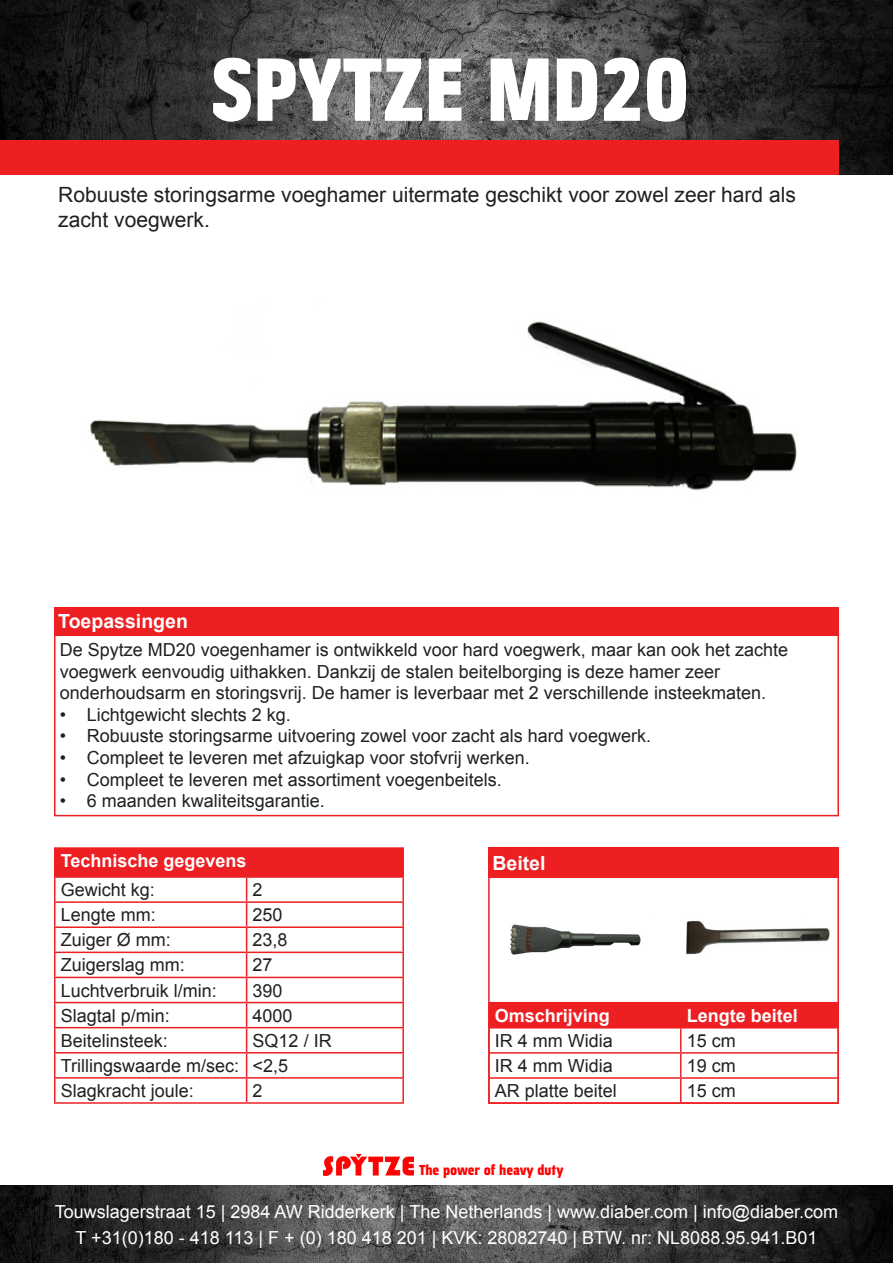
<style>
.page{position:relative;width:893px;height:1263px;background:#fff}
.page>*{position:absolute;margin:0;border:0;box-sizing:border-box;transform-origin:0 0}
.t1{font:84px "Jesaya Hv";color:#fff}
.t2{font:21px/25.2px "Arial";color:#231f20}
.t3{font:700 19.5px "Arial";color:#fff}
.t4{font:18px/21.6px "Arial";color:#231f20}
.t5{font:18px "Arial";color:#fff}
.t6{font:700 18px "Arial";color:#fff}
.t7{font:13.5px "Jesaya Hv";color:#ff0100}
</style>
<div class="page">
<img style="left:0;top:1185px;width:893px;height:78px">
<div style="left:54px;top:634px;width:785px;height:182px;border:2px solid #ee1f23"></div>
<div style="left:54px;top:607px;width:785px;height:28px;background:#ee1f23"></div>
<div style="left:55px;top:848px;width:348px;height:29px;background:#ee1f23"></div>
<hr style="left:54px;top:847px;width:193px;height:2px;background:#ee1f23">
<hr style="left:54px;top:849px;width:2px;height:27px;background:#ee1f23">
<hr style="left:247px;top:847px;width:157px;height:2px;background:#ee1f23">
<hr style="left:402px;top:849px;width:2px;height:27px;background:#ee1f23">
<hr style="left:54px;top:876px;width:193px;height:2px;background:#ee1f23">
<hr style="left:54px;top:878px;width:2px;height:23px;background:#ee1f23">
<hr style="left:247px;top:876px;width:157px;height:2px;background:#ee1f23">
<hr style="left:402px;top:878px;width:2px;height:23px;background:#ee1f23">
<hr style="left:54px;top:901px;width:193px;height:2px;background:#ee1f23">
<hr style="left:54px;top:903px;width:2px;height:23px;background:#ee1f23">
<hr style="left:247px;top:901px;width:157px;height:2px;background:#ee1f23">
<hr style="left:402px;top:903px;width:2px;height:23px;background:#ee1f23">
<hr style="left:54px;top:926px;width:193px;height:2px;background:#ee1f23">
<hr style="left:54px;top:928px;width:2px;height:23px;background:#ee1f23">
<hr style="left:247px;top:926px;width:157px;height:2px;background:#ee1f23">
<hr style="left:402px;top:928px;width:2px;height:23px;background:#ee1f23">
<hr style="left:54px;top:951px;width:193px;height:2px;background:#ee1f23">
<hr style="left:54px;top:953px;width:2px;height:24px;background:#ee1f23">
<hr style="left:247px;top:951px;width:157px;height:2px;background:#ee1f23">
<hr style="left:402px;top:953px;width:2px;height:24px;background:#ee1f23">
<hr style="left:54px;top:977px;width:193px;height:1px;background:#ee1f23">
<hr style="left:54px;top:978px;width:2px;height:24px;background:#ee1f23">
<hr style="left:247px;top:977px;width:157px;height:1px;background:#ee1f23">
<hr style="left:402px;top:978px;width:2px;height:24px;background:#ee1f23">
<hr style="left:54px;top:1002px;width:193px;height:1px;background:#ee1f23">
<hr style="left:54px;top:1003px;width:2px;height:24px;background:#ee1f23">
<hr style="left:247px;top:1002px;width:157px;height:1px;background:#ee1f23">
<hr style="left:402px;top:1003px;width:2px;height:24px;background:#ee1f23">
<hr style="left:54px;top:1027px;width:193px;height:1px;background:#ee1f23">
<hr style="left:54px;top:1028px;width:2px;height:24px;background:#ee1f23">
<hr style="left:247px;top:1027px;width:157px;height:1px;background:#ee1f23">
<hr style="left:402px;top:1028px;width:2px;height:24px;background:#ee1f23">
<hr style="left:54px;top:1052px;width:193px;height:1px;background:#ee1f23">
<hr style="left:54px;top:1053px;width:2px;height:24px;background:#ee1f23">
<hr style="left:247px;top:1052px;width:157px;height:1px;background:#ee1f23">
<hr style="left:402px;top:1053px;width:2px;height:24px;background:#ee1f23">
<hr style="left:54px;top:1077px;width:193px;height:1px;background:#ee1f23">
<hr style="left:54px;top:1078px;width:2px;height:24px;background:#ee1f23">
<hr style="left:247px;top:1077px;width:157px;height:1px;background:#ee1f23">
<svg style="left:246px;top:878px;width:1px;height:224px"></svg>
<hr style="left:402px;top:1078px;width:2px;height:24px;background:#ee1f23">
<hr style="left:54px;top:1102px;width:193px;height:2px;background:#ee1f23">
<hr style="left:247px;top:1102px;width:157px;height:2px;background:#ee1f23">
<img style="left:0;top:0;width:893px;height:175px">
<div style="left:0;top:140px;width:839px;height:35px;background:#ee1f23"></div>
<div style="left:488px;top:847px;width:351px;height:31px;background:#ee1f23"></div>
<div style="left:489px;top:1003px;width:192px;height:25px;background:#ee1f23"></div>
<div style="left:681px;top:1003px;width:157px;height:25px;background:#ee1f23"></div>
<hr style="left:488px;top:1002px;width:193px;height:1px;background:#ee1f23">
<hr style="left:488px;top:1003px;width:2px;height:24px;background:#ee1f23">
<hr style="left:681px;top:1002px;width:158px;height:1px;background:#ee1f23">
<hr style="left:837px;top:1003px;width:2px;height:24px;background:#ee1f23">
<hr style="left:488px;top:1027px;width:193px;height:1px;background:#ee1f23">
<hr style="left:488px;top:1028px;width:2px;height:24px;background:#ee1f23">
<hr style="left:681px;top:1027px;width:158px;height:1px;background:#ee1f23">
<hr style="left:837px;top:1028px;width:2px;height:24px;background:#ee1f23">
<hr style="left:488px;top:1052px;width:193px;height:2px;background:#ee1f23">
<hr style="left:488px;top:1054px;width:2px;height:23px;background:#ee1f23">
<hr style="left:681px;top:1052px;width:158px;height:2px;background:#ee1f23">
<hr style="left:837px;top:1054px;width:2px;height:23px;background:#ee1f23">
<hr style="left:488px;top:1077px;width:193px;height:2px;background:#ee1f23">
<hr style="left:488px;top:1079px;width:2px;height:23px;background:#ee1f23">
<hr style="left:681px;top:1077px;width:158px;height:2px;background:#ee1f23">
<svg style="left:680px;top:1028px;width:1px;height:74px"></svg>
<hr style="left:837px;top:1079px;width:2px;height:23px;background:#ee1f23">
<hr style="left:488px;top:1102px;width:193px;height:2px;background:#ee1f23">
<hr style="left:681px;top:1102px;width:158px;height:2px;background:#ee1f23">
<img style="left:510px;top:924px;width:131px;height:31px">
<img style="left:90px;top:321px;width:707px;height:169px">
<img style="left:686px;top:920px;width:144px;height:35px">
<img style="left:323px;top:1154px;width:90px;height:22px">
<p class="t1" style="left:211px;top:40px;width:481px">SPYTZE MD20</p>
<p class="t2" style="left:58px;top:182px;width:739px">Robuuste storingsarme voeghamer uitermate geschikt voor zowel zeer hard als zacht voegwerk.</p>
<p class="t3" style="left:58px;top:608px;width:131px">Toepassingen</p>
<p class="t4" style="left:60px;top:639px;width:730px">De Spytze MD20 voegenhamer is ontwikkeld voor hard voegwerk, maar kan ook het zachte voegwerk eenvoudig uithakken. Dankzij de stalen beitelborging is deze hamer zeer</p>
<p class="t4" style="left:60px;top:682px;width:708px">onderhoudsarm en storingsvrij. De hamer is leverbaar met 2 verschillende insteekmaten.</p>
<p class="t4" style="left:60px;top:704px;width:233px">• Lichtgewicht slechts 2 kg.</p>
<p class="t4" style="left:60px;top:725px;width:593px">• Robuuste storingsarme uitvoering zowel voor zacht als hard voegwerk.</p>
<p class="t4" style="left:60px;top:747px;width:472px">• Compleet te leveren met afzuigkap voor stofvrij werken.</p>
<p class="t4" style="left:60px;top:769px;width:444px">• Compleet te leveren met assortiment voegenbeitels.</p>
<p class="t4" style="left:60px;top:790px;width:267px">• 6 maanden kwaliteitsgarantie.</p>
<p class="t6" style="left:61px;top:849px;width:187px">Technische gegevens</p>
<p class="t4" style="left:61px;top:879px;width:96px">Gewicht kg:</p>
<p class="t4" style="left:253px;top:879px;width:12px">2</p>
<p class="t4" style="left:61px;top:904px;width:97px">Lengte mm:</p>
<p class="t4" style="left:253px;top:904px;width:32px">250</p>
<p class="t4" style="left:61px;top:929px;width:112px">Zuiger Ø mm:</p>
<p class="t4" style="left:253px;top:929px;width:37px">23,8</p>
<p class="t4" style="left:61px;top:954px;width:126px">Zuigerslag mm:</p>
<p class="t4" style="left:253px;top:954px;width:22px">27</p>
<p class="t4" style="left:61px;top:980px;width:158px">Luchtverbruik l/min:</p>
<p class="t4" style="left:253px;top:980px;width:32px">390</p>
<p class="t4" style="left:61px;top:1005px;width:111px">Slagtal p/min:</p>
<p class="t4" style="left:253px;top:1005px;width:42px">4000</p>
<p class="t4" style="left:61px;top:1030px;width:109px">Beitelinsteek:</p>
<p class="t4" style="left:253px;top:1030px;width:81px">SQ12 / IR</p>
<p class="t4" style="left:61px;top:1055px;width:180px">Trillingswaarde m/sec:</p>
<p class="t4" style="left:253px;top:1055px;width:37px">&lt;2,5</p>
<p class="t4" style="left:61px;top:1080px;width:135px">Slagkracht joule:</p>
<p class="t4" style="left:253px;top:1080px;width:12px">2</p>
<p class="t3" style="left:492px;top:850px;width:55px">Beitel</p>
<p class="t6" style="left:495px;top:1003px;width:117px">Omschrijving</p>
<p class="t6" style="left:687px;top:1003px;width:113px">Lengte beitel</p>
<p class="t4" style="left:495px;top:1030px;width:120px">IR 4 mm Widia</p>
<p class="t4" style="left:687px;top:1030px;width:51px">15 cm</p>
<p class="t4" style="left:495px;top:1055px;width:120px">IR 4 mm Widia</p>
<p class="t4" style="left:687px;top:1055px;width:51px">19 cm</p>
<p class="t4" style="left:495px;top:1080px;width:124px">AR platte beitel</p>
<p class="t4" style="left:687px;top:1080px;width:51px">15 cm</p>
<p class="t7" style="left:419px;top:1162px;width:146px">The power of heavy duty</p>
<p class="t5" style="left:55px;top:1200px;width:785px">Touwslagerstraat 15 | 2984 AW Ridderkerk | The Netherlands | www.diaber.com | info@diaber.com</p>
<p class="t5" style="left:76px;top:1225px;width:743px">T +31(0)180 - 418 113 | F + (0) 180 418 201 | KVK: 28082740 | BTW. nr: NL8088.95.941.B01</p>
</div>
